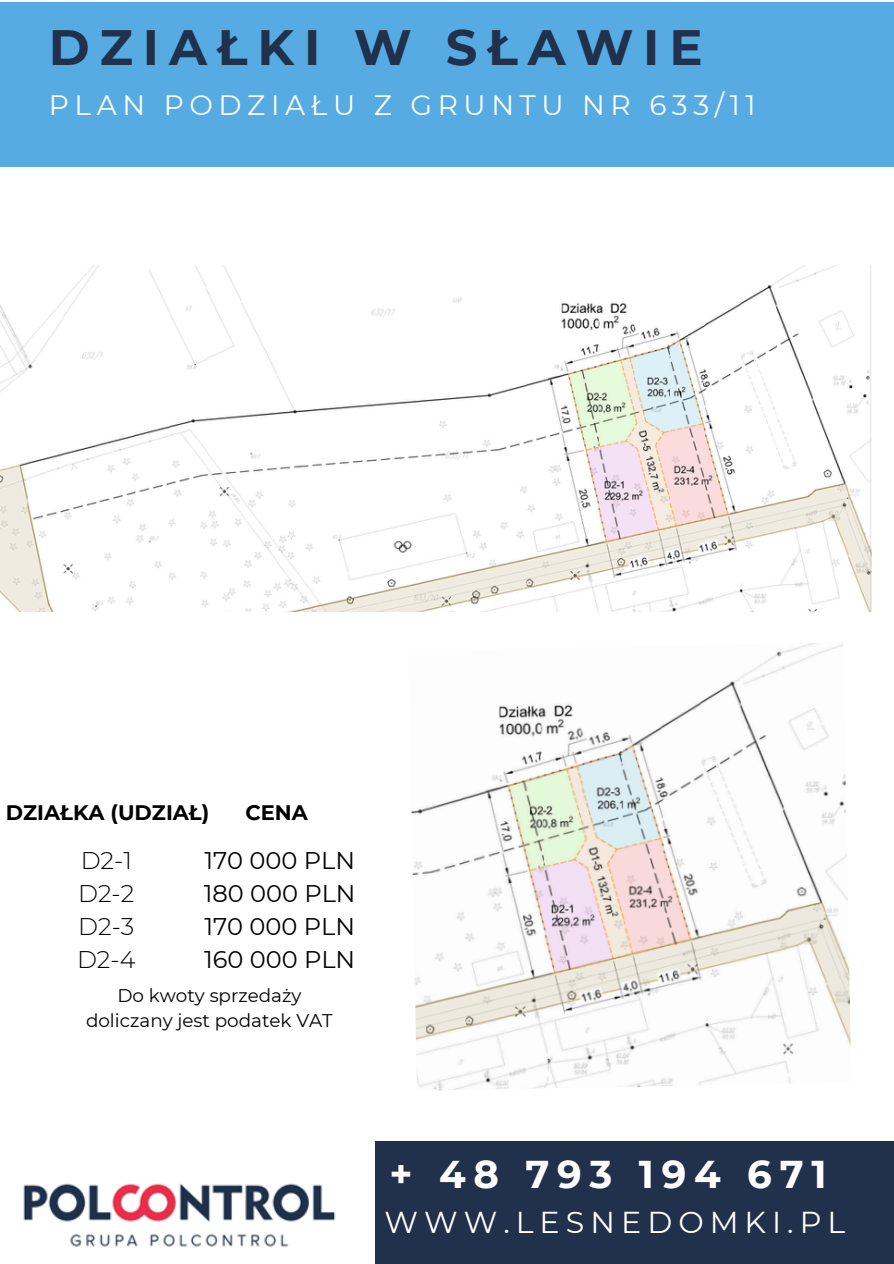
<style>
.page{position:relative;width:894px;height:1264px;background:#fff}
.page>*{position:absolute;margin:0;border:0;box-sizing:border-box;transform-origin:0 0}
.t1{font:700 49.5px "Montserrat";letter-spacing:.2em;color:#21314b}
.t2{font:700 38.7px "Montserrat";letter-spacing:.2em;color:#fff}
.t3{font:30.15px "Montserrat";letter-spacing:.2em;color:#fff}
.t4{font:28.05px "Montserrat";letter-spacing:.2em;color:#fff}
.t5{font:24.15px/33px "Montserrat";color:#000;text-align:justify}
.t6{font:300 24.15px/33px "Montserrat";color:#000}
.t7{font:700 21px "Montserrat";color:#000}
.t8{font:18.3px/25.2px "Montserrat";color:#000;text-align:center}
</style>
<div class="page">
<div style="left:0;top:3px;width:893px;height:164px;background:#55abe2"></div>
<img style="left:23px;top:1183px;width:313px;height:64px">
<div style="left:375px;top:1141px;width:518px;height:122px;background:#21314b"></div>
<img style="left:411px;top:643px;width:440px;height:447px">
<img style="left:0;top:266px;width:871px;height:345px">
<h1 class="t1" style="left:49px;top:17px;width:655px">DZIAŁKI W SŁAWIE</h1>
<h3 class="t4" style="left:49px;top:88px;width:708px">PLAN PODZIAŁU Z GRUNTU NR 633/11</h3>
<h5 class="t7" style="left:6px;top:799px;width:205px">DZIAŁKA (UDZIAŁ)</h5>
<h5 class="t7" style="left:245px;top:799px;width:64px">CENA</h5>
<h4 class="t5" style="left:204px;top:843px;width:153px">170 000 PLN 180 000 PLN 170 000 PLN 160 000 PLN</h4>
<h4 class="t8" style="left:86px;top:982px;width:248px">Do kwoty sprzedaży doliczany jest podatek VAT</h4>
<p class="t6" style="left:77px;top:843px;width:60px">D2-1<br>D2-2<br>D2-3<br>D2-4</p>
<p class="t2" style="left:389px;top:1150px;width:438px">+ 48 793 194 671</p>
<p class="t3" style="left:384px;top:1203px;width:462px">WWW.LESNEDOMKI.PL</p>
</div>
